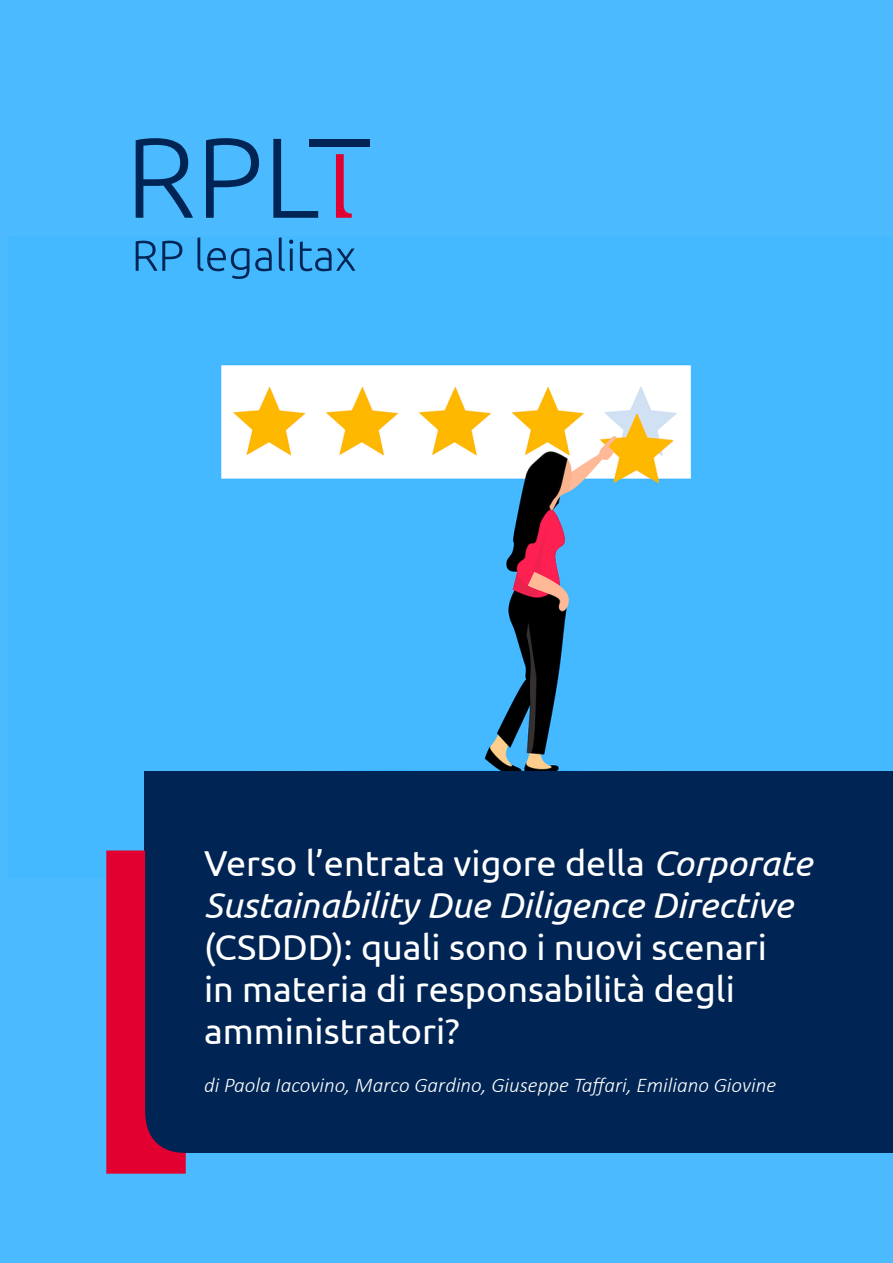
<style>
.page{position:relative;width:893px;height:1263px;background:#4cbaff}
.page>*{position:absolute;margin:0;border:0;box-sizing:border-box;transform-origin:0 0}
.t1{font:36px/42px "Ubuntu";color:#fff}
.t2{font:italic 36px/42px "Ubuntu";color:#fff}
.t3{font:italic 300 21px "Calibri";color:#fff}
.s1{font-style:normal}
</style>
<div class="page">
<img style="left:135px;top:241px;width:758px;height:609px">
<svg style="left:136px;top:237px;width:219px;height:42px"></svg>
<svg style="left:336px;top:154px;width:16px;height:64px"></svg>
<svg style="left:136px;top:138px;width:182px;height:80px"></svg>
<div style="left:309px;top:139px;width:61px;height:8px;background:#002554"></div>
<div style="left:145px;top:772px;width:748px;height:381px;background:#002554"></div>
<svg style="left:106px;top:850px;width:80px;height:324px"></svg>
<p class="t2" style="left:204px;top:841px;width:610px"><span class="s1">Verso l’entrata vigore della</span> Corporate<br>Sustainability Due Diligence Directive</p>
<p class="t1" style="left:204px;top:925px;width:564px">(CSDDD): quali sono i nuovi scenari in materia di responsabilità degli amministratori?</p>
<p class="t3" style="left:204px;top:1072px;width:574px">di Paola Iacovino, Marco Gardino, Giuseppe Taffari, Emiliano Giovine</p>
</div>
